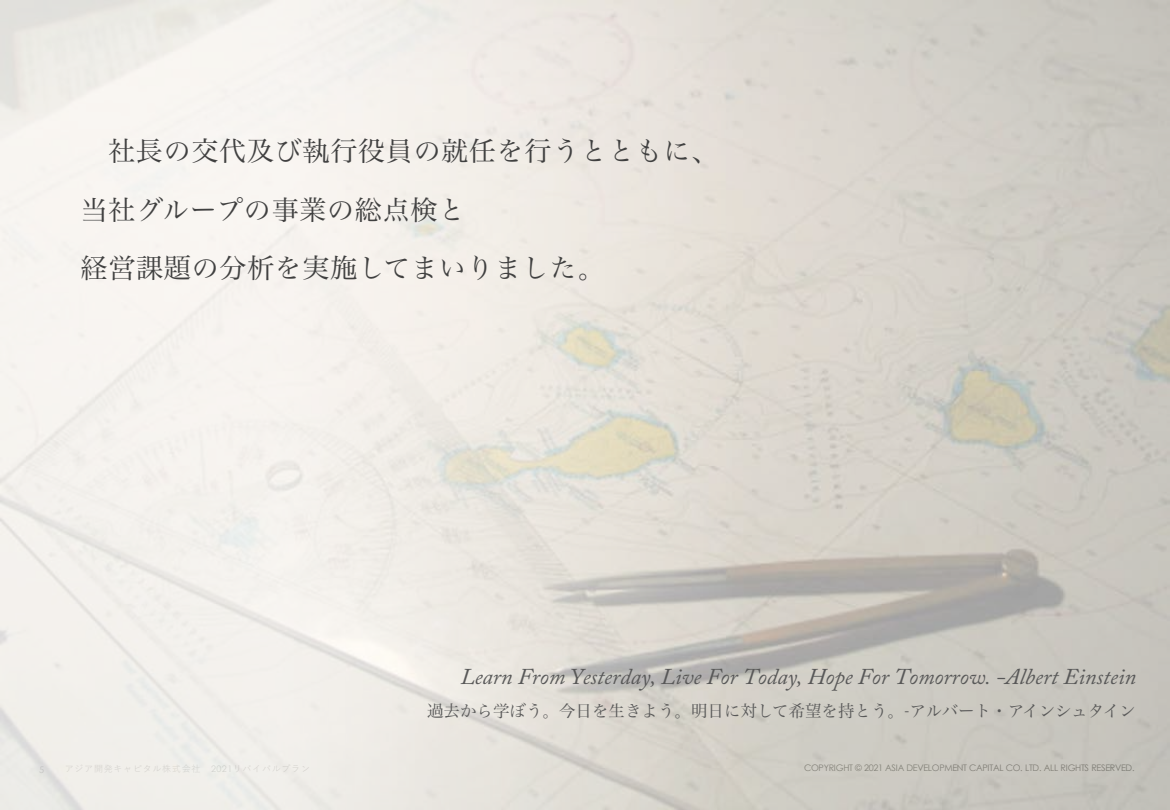
<style>
.page{position:relative;width:1170px;height:810px;background:#fff}
.page>*{position:absolute;margin:0;border:0;box-sizing:border-box;transform-origin:0 0}
.t1{font:27px/58.5px "Hira Min Pro N W3";letter-spacing:.03em;color:#404040}
.t2{font:italic 22.5px "Adobe Caslon Pro";color:#585858}
.t3{font:16.5px "Hira Min Pro N W3";color:#585858}
.t4{font:9px "Century Gothic";letter-spacing:-.03em;color:#898a89}
</style>
<div class="page">
<p class="t1" style="left:81px;top:119px;width:639px;text-indent:28px">社長の交代及び執行役員の就任を行うとともに、当社グループの事業の総点検と<br>経営課題の分析を実施してまいりました。</p>
<p class="t2" style="left:461px;top:663px;width:677px">Learn From Yesterday, Live For Today, Hope For Tomorrow. -Albert Einstein</p>
<p class="t3" style="left:427px;top:696px;width:711px">過去から学ぼう。今日を生きよう。明日に対して希望を持とう。-アルバート・アインシュタイン</p>
<p class="t4" style="left:804px;top:762px;width:332px">COPYRIGHT © 2021 ASIA DEVELOPMENT CAPITAL CO. LTD. ALL RIGHTS RESERVED.</p>
</div>
